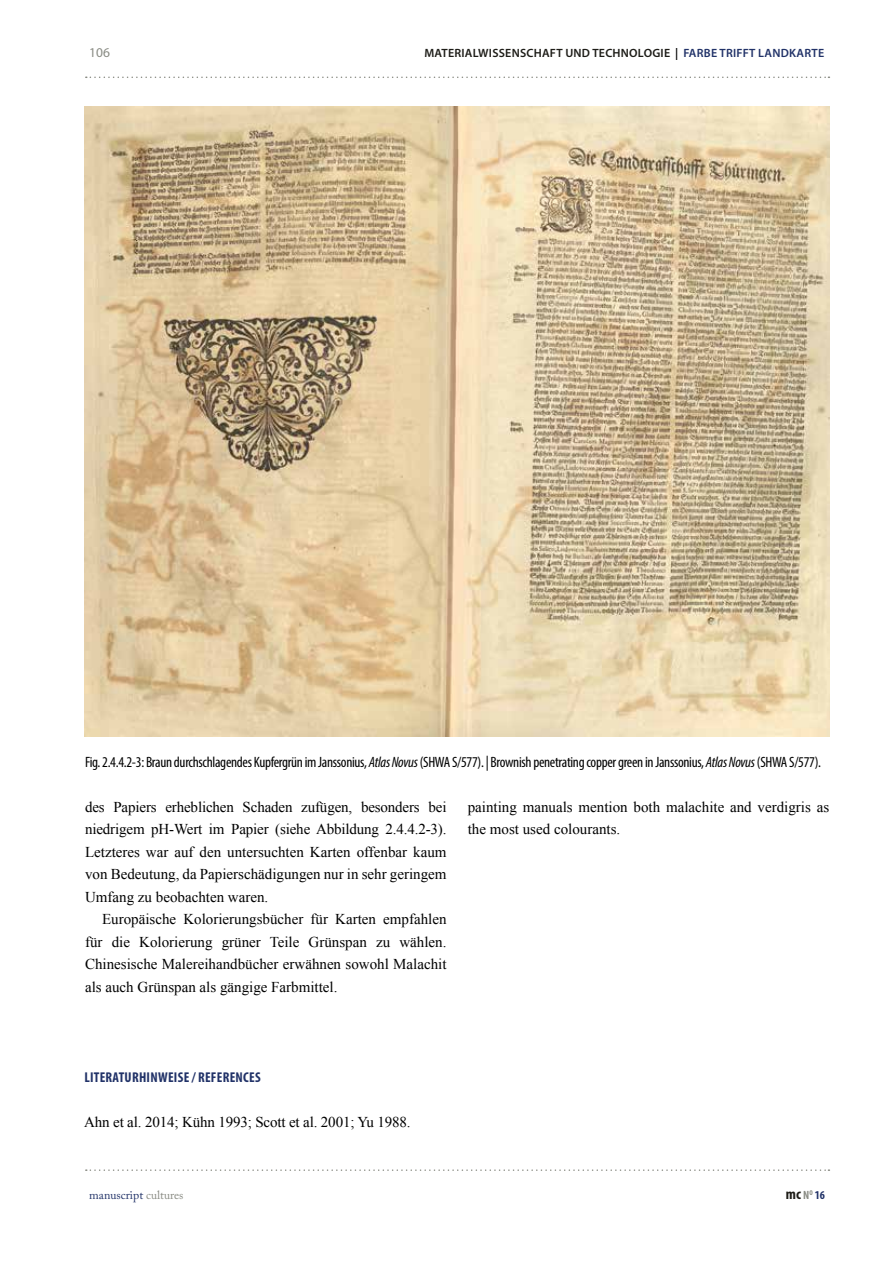
<style>
.page{position:relative;width:893px;height:1263px;background:#fff}
.page>*{position:absolute;margin:0;border:0;box-sizing:border-box;transform-origin:0 0}
.t1{font:15px/22.5px "Times New Roman";color:#000;text-align:justify}
.t2{font:condensed 15px "Myriad Pro";letter-spacing:-.02em;color:#000}
.t3{font:700 condensed 15px "Myriad Pro";color:#1d1c17}
.t4{font:700 condensed 14.25px "Myriad Pro";letter-spacing:.02em;color:#213268}
.t5{font:13.5px "Myriad Pro";color:#898b83}
.t6{font:600 12px "Myriad Pro";letter-spacing:.02em;color:#1d1c17}
.t7{font:12px "Adobe Caslon Pro";color:#213268}
.s1{color:#000}
.s2{color:#213268}
.s3{font-style:italic}
.s4{color:#898b83}
.s5{font-size:12px;color:#898b83}
.s6{font-size:12px;color:#213268}
</style>
<div class="page">
<img style="left:85px;top:106px;width:744px;height:630px">
<svg style="left:86px;top:77px;width:743px;height:1px"></svg>
<svg style="left:86px;top:1169px;width:743px;height:2px"></svg>
<p class="t5" style="left:89px;top:44px;width:22px">106</p>
<p class="t6" style="left:425px;top:45px;width:401px">MATERIALWISSENSCHAFT UND TECHNOLOGIE <span class="s1">|</span> <span class="s2">FARBE TRIFFT LANDKARTE</span></p>
<p class="t2" style="left:85px;top:752px;width:738px">Fig. 2.4.4.2-3: Braun durchschlagendes Kupfergrün im Janssonius, <span class="s3">Atlas Novus</span> (SHWA S/577). | Brownish penetrating copper green in Janssonius, <span class="s3">Atlas Novus</span> (SHWA S/577).</p>
<p class="t1" style="left:85px;top:795px;width:363px">des Papiers erheblichen Schaden zufügen, besonders bei niedrigem pH-Wert im Papier (siehe Abbildung 2.4.4.2-3).<br>Letzteres war auf den untersuchten Karten offenbar kaum von Bedeutung, da Papierschädigungen nur in sehr geringem Umfang zu beobachten waren.</p>
<p class="t1" style="left:85px;top:908px;width:363px;text-indent:17px">Europäische Kolorierungsbücher für Karten empfahlen für die Kolorierung grüner Teile Grünspan zu wählen.<br>Chinesische Malereihandbücher erwähnen sowohl Malachit als auch Grünspan als gängige Farbmittel.</p>
<p class="t1" style="left:468px;top:795px;width:363px">painting manuals mention both malachite and verdigris as the most used colourants.</p>
<p class="t4" style="left:84px;top:1068px;width:178px">LITERATURHINWEISE / REFERENCES</p>
<p class="t1" style="left:84px;top:1110px;width:328px">Ahn et al. 2014; Kühn 1993; Scott et al. 2001; Yu 1988.</p>
<p class="t7" style="left:89px;top:1188px;width:96px">manuscript <span class="s4">cultures</span></p>
<p class="t3" style="left:786px;top:1185px;width:41px">mc <span class="s5">N</span><sup>O</sup> <span class="s6">16</span></p>
</div>
